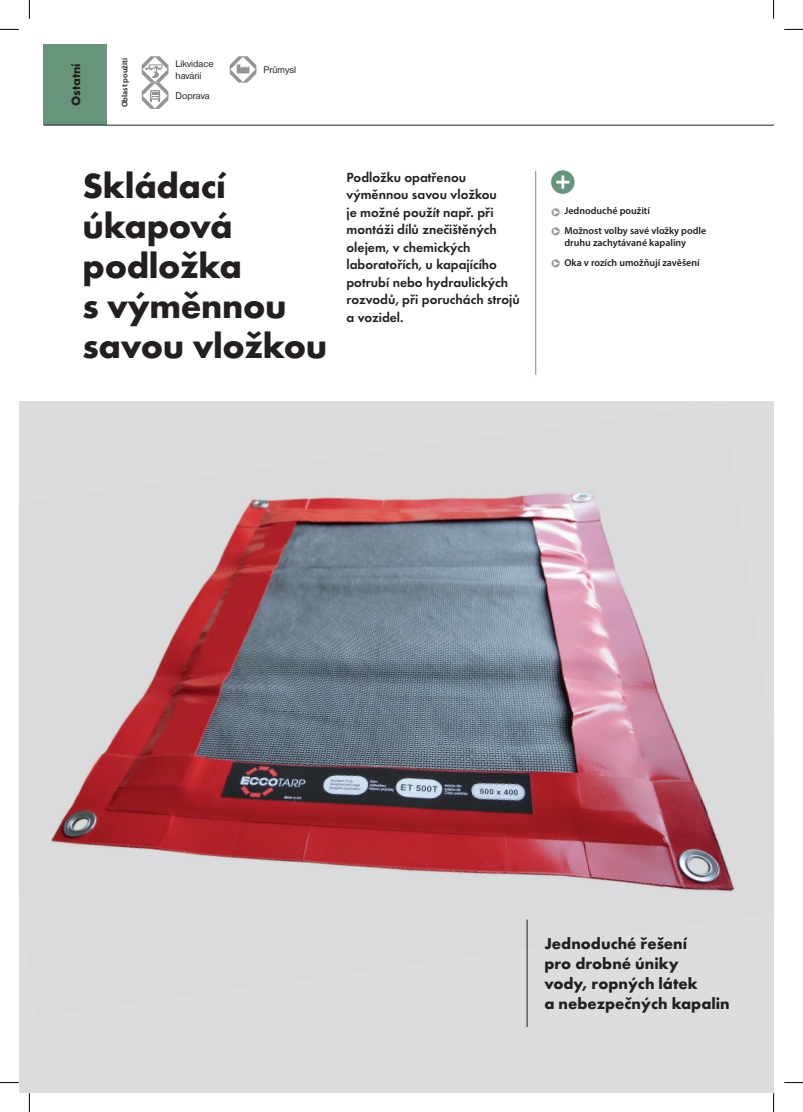
<style>
.page{position:relative;width:803px;height:1112px;background:#fff}
.page>*{position:absolute;margin:0;border:0;box-sizing:border-box;transform-origin:0 0}
.t1{font:700 36.25px/40px "Futura TOT";letter-spacing:-.01em;color:#231f20}
.t2{font:700 16.25px/20px "Futura TOT";color:#231f20}
.t3{font:600 13.75px/17.5px "Futura TOT";color:#231f20}
.t4{font:700 12.5px "Futura TOT";letter-spacing:-.01em;color:#231f20}
.t5{font:600 10px/12.5px "Myriad Pro";color:#231f20}
.t6{font:10px/12.5px "Nimbus Sans DOT";color:#231f20}
.t7{font:600 8.12px "Myriad Pro";color:#231f20}
.s1{color:#939598}
</style>
<div class="page">
<div style="left:19px;top:401px;width:754px;height:691px;background:#dcdddf"></div>
<img style="left:112px;top:498px;width:190px;height:242px">
<img style="left:302px;top:492px;width:296px;height:248px">
<img style="left:598px;top:509px;width:137px;height:383px">
<img style="left:51px;top:740px;width:419px;height:134px">
<img style="left:470px;top:716px;width:199px;height:235px">
<hr style="left:527px;top:919px;width:1px;height:107px;background:#231f20">
<hr style="left:535px;top:171px;width:1px;height:203px;background:#67957b">
<svg style="left:550px;top:170px;width:25px;height:24px"></svg>
<div style="left:550px;top:169px;width:25px;height:25px;border:1px solid #fff;border-radius:50%"></div>
<svg style="left:555px;top:174px;width:15px;height:16px"></svg>
<div style="left:44px;top:44px;width:63px;height:81px;background:#67957b"></div>
<hr style="left:44px;top:125px;width:729px;height:1px;background:#231f20">
<svg style="left:142px;top:56px;width:26px;height:53px"></svg>
<svg style="left:230px;top:56px;width:26px;height:27px"></svg>
<svg style="left:0;top:29px;width:19px;height:1px"></svg>
<svg style="left:784px;top:29px;width:19px;height:1px"></svg>
<svg style="left:0;top:1082px;width:19px;height:1px"></svg>
<svg style="left:784px;top:1082px;width:19px;height:1px"></svg>
<svg style="left:29px;top:0;width:1px;height:19px"></svg>
<svg style="left:29px;top:1092px;width:1px;height:19px"></svg>
<svg style="left:773px;top:0;width:1px;height:19px"></svg>
<svg style="left:773px;top:1092px;width:1px;height:19px"></svg>
<p class="t4" style="left:68px;top:106px;width:44px;rotate:-90deg">Ostatní</p>
<p class="t7" style="left:120px;top:107px;width:51px;rotate:-90deg">Oblast použití</p>
<p class="t6" style="left:176px;top:57px;width:40px">Likvidace havárií</p>
<p class="t6" style="left:263px;top:63px;width:34px">Průmysl</p>
<p class="t6" style="left:176px;top:90px;width:36px">Doprava</p>
<h1 class="t1" style="left:83px;top:165px;width:246px">Skládací úkapová podložka<br>s výměnnou savou vložkou</h1>
<p class="t3" style="left:346px;top:168px;width:175px">Podložku opatřenou výměnnou savou vložkou<br>je možné použít např. při montáži dílů znečištěných olejem, v chemických laboratořích, u kapajícího potrubí nebo hydraulických rozvodů, při poruchách strojů a vozidel.</p>
<p class="t5" style="left:550px;top:204px;width:101px"><span class="s1">❑</span> Jednoduché použití</p>
<p class="t5" style="left:564px;top:224px;width:143px;text-indent:-14px"><span class="s1">❑</span> Možnost volby savé vložky podle druhu zachytávané kapaliny</p>
<p class="t5" style="left:550px;top:256px;width:151px"><span class="s1">❑</span> Oka v rozích umožňují zavěšení</p>
<p class="t2" style="left:544px;top:933px;width:187px">Jednoduché řešení<br>pro drobné úniky<br>vody, ropných látek<br>a nebezpečných kapalin</p>
</div>
